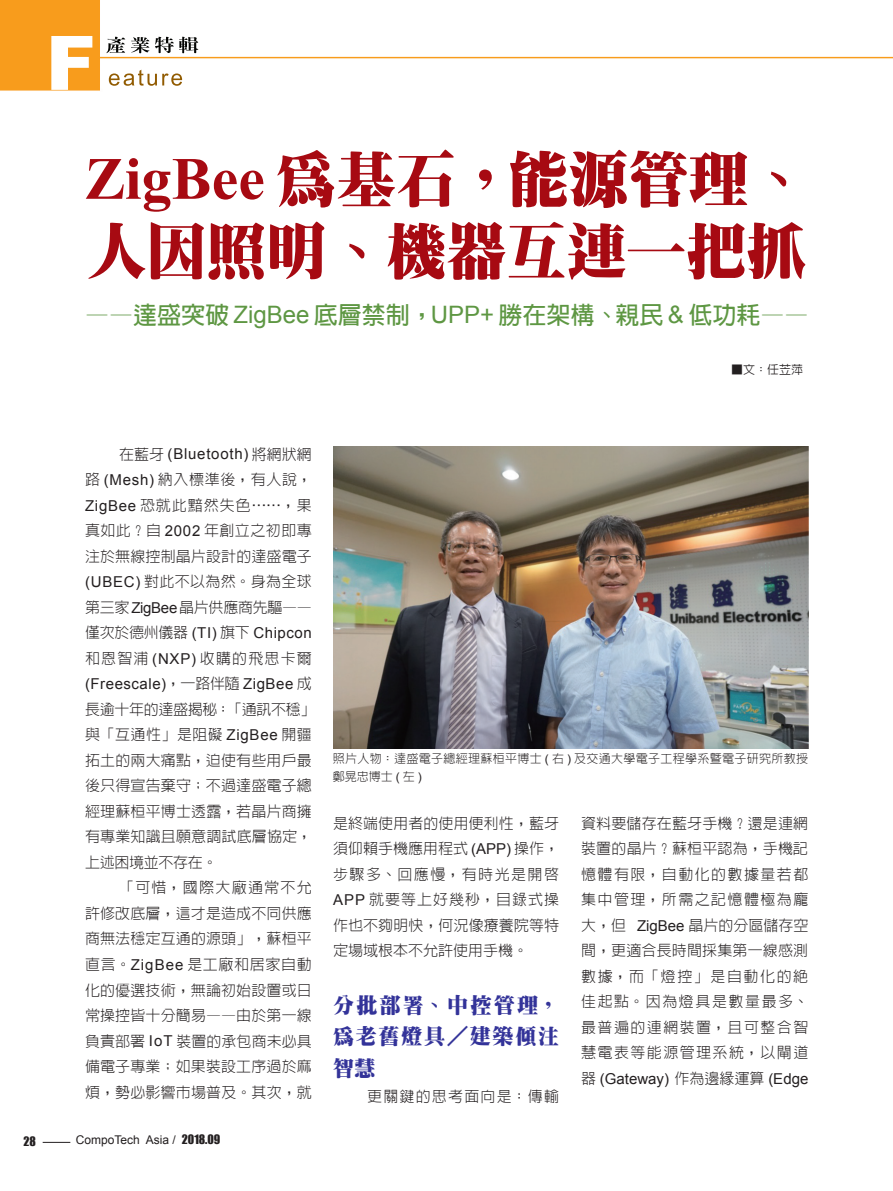
<style>
.page{position:relative;width:893px;height:1191px;background:#fff}
.page>*{position:absolute;margin:0;border:0;box-sizing:border-box;transform-origin:0 0}
.大標題{font:900 60px/72px "Inn Ming";color:#a70a12}
._1級標題{font:700 24px "Lin Gothic";color:#5e9743}
._1級標題-2{font:900 21px/31.5px "Inn Ming";letter-spacing:.085em;color:#339;text-align:justify}
.說明文字{font:300 15px/25.5px "Lin Gothic";letter-spacing:.01em;color:#231f20;text-align:justify}
.說明文字-2{font:300 15px "Lin Gothic";letter-spacing:.08em;color:#231f20}
.圖說{font:300 12px/18px "Lin Gothic";letter-spacing:.03em;color:#231f20}
.t1{font:12px "Arial";color:#231f20}
.圖注{font:500 12px "Lin Gothic";color:#231f20}
.重點提示{font:12px "Impact";color:#231f20}
.s1{font-family:"Times New Roman";font-weight:700}
.s2{font-family:"Arial";font-weight:400}
.s3{font-weight:300}
.s4{font-family:"Impact"}
</style>
<div class="page">
<img style="left:0;top:0;width:893px;height:91px">
<img style="left:109px;top:70px;width:73px;height:16px">
<img style="left:108px;top:37px;width:80px;height:16px">
<img style="left:51px;top:36px;width:41px;height:54px">
<svg style="left:43px;top:1142px;width:27px;height:1px"></svg>
<img style="left:333px;top:446px;width:475px;height:302px">
<p class="大標題" style="left:85px;top:142px;width:725px"><span class="s1">ZigBee</span> 為基石，能源管理、人因照明、機器互連一把抓</p>
<p class="_1級標題" style="left:85px;top:303px;width:725px">——達盛突破 <span class="s2">ZigBee</span> 底層禁制，<span class="s2">UPP+</span> 勝在架構、親民 <span class="s2">&amp;</span> 低功耗——</p>
<p class="圖注" style="left:731px;top:363px;width:73px">■文<span class="s3">：</span>任苙萍</p>
<p class="說明文字" style="left:85px;top:441px;width:232px;text-align:left;text-indent:34px">在藍牙 <span class="s2">(Bluetooth)</span> 將網狀網路 <span class="s2">(Mesh)</span> 納入標準後，有人說，<br><span class="s2">ZigBee</span> 恐就此黯然失色……，果真如此？自 <span class="s2">2002</span> 年創立之初即專注於無線控制晶片設計的達盛電子<span class="s2">(UBEC)</span> 對此不以為然。身為全球第三家<span class="s2">ZigBee</span>晶片供應商先驅——僅次於德州儀器 <span class="s2">(TI)</span> 旗下 <span class="s2">Chipcon</span>和恩智浦 <span class="s2">(NXP)</span> 收購的飛思卡爾<span class="s2">(Freescale)</span>，一路伴隨 <span class="s2">ZigBee</span> 成長逾十年的達盛揭秘：「通訊不穩」與「互通性」是阻礙 <span class="s2">ZigBee</span> 開疆拓土的兩大痛點，迫使有些用戶最後只得宣告棄守；不過達盛電子總經理蘇桓平博士透露，若晶片商擁有專業知識且願意調試底層協定，上述困境並不存在。</p>
<p class="說明文字" style="left:85px;top:875px;width:228px;text-indent:34px">「可惜，國際大廠通常不允許修改底層，這才是造成不同供應商無法穩定互通的源頭」，蘇桓平直言。<span class="s2">ZigBee</span> 是工廠和居家自動化的優選技術，無論初始設置或日常操控皆十分簡易——由於第一線負責部署 <span class="s2">IoT</span> 裝置的承包商未必具備電子專業；如果裝設工序過於麻煩，勢必影響市場普及。其次，就</p>
<p class="重點提示" style="left:24px;top:1132px;width:14px">28</p>
<p class="t1" style="left:76px;top:1131px;width:146px">CompoTech Asia / <span class="s4">2018.09</span></p>
<p class="圖說" style="left:333px;top:750px;width:477px">照片人物：達盛電子總經理蘇桓平博士 <span class="s2">(</span> 右 <span class="s2">)</span> 及交通大學電子工程學系暨電子研究所教授鄭晃忠博士 <span class="s2">(</span> 左 <span class="s2">)</span></p>
<p class="說明文字" style="left:333px;top:810px;width:228px">是終端使用者的使用便利性，藍牙須仰賴手機應用程式 <span class="s2">(APP)</span> 操作，步驟多、回應慢，有時光是開啟<span class="s2">APP</span> 就要等上好幾秒，目錄式操作也不夠明快，何況像療養院等特定場域根本不允許使用手機。</p>
<p class="_1級標題-2" style="left:333px;top:988px;width:228px">分批部署、中控管理，為老舊燈具／建築傾注智慧</p>
<p class="說明文字-2" style="left:367px;top:1088px;width:193px">更關鍵的思考面向是：傳輸</p>
<p class="說明文字" style="left:581px;top:810px;width:229px">資料要儲存在藍牙手機？還是連網裝置的晶片？蘇桓平認為，手機記憶體有限，自動化的數據量若都集中管理，所需之記憶體極為龐大，但 <span class="s2">ZigBee</span> 晶片的分區儲存空間，更適合長時間採集第一線感測數據，而「燈控」是自動化的絕佳起點。因為燈具是數量最多、最普遍的連網裝置，且可整合智慧電表等能源管理系統，以閘道器 <span class="s2">(Gateway)</span> 作為邊緣運算 <span class="s2">(Edge</span></p>
</div>
